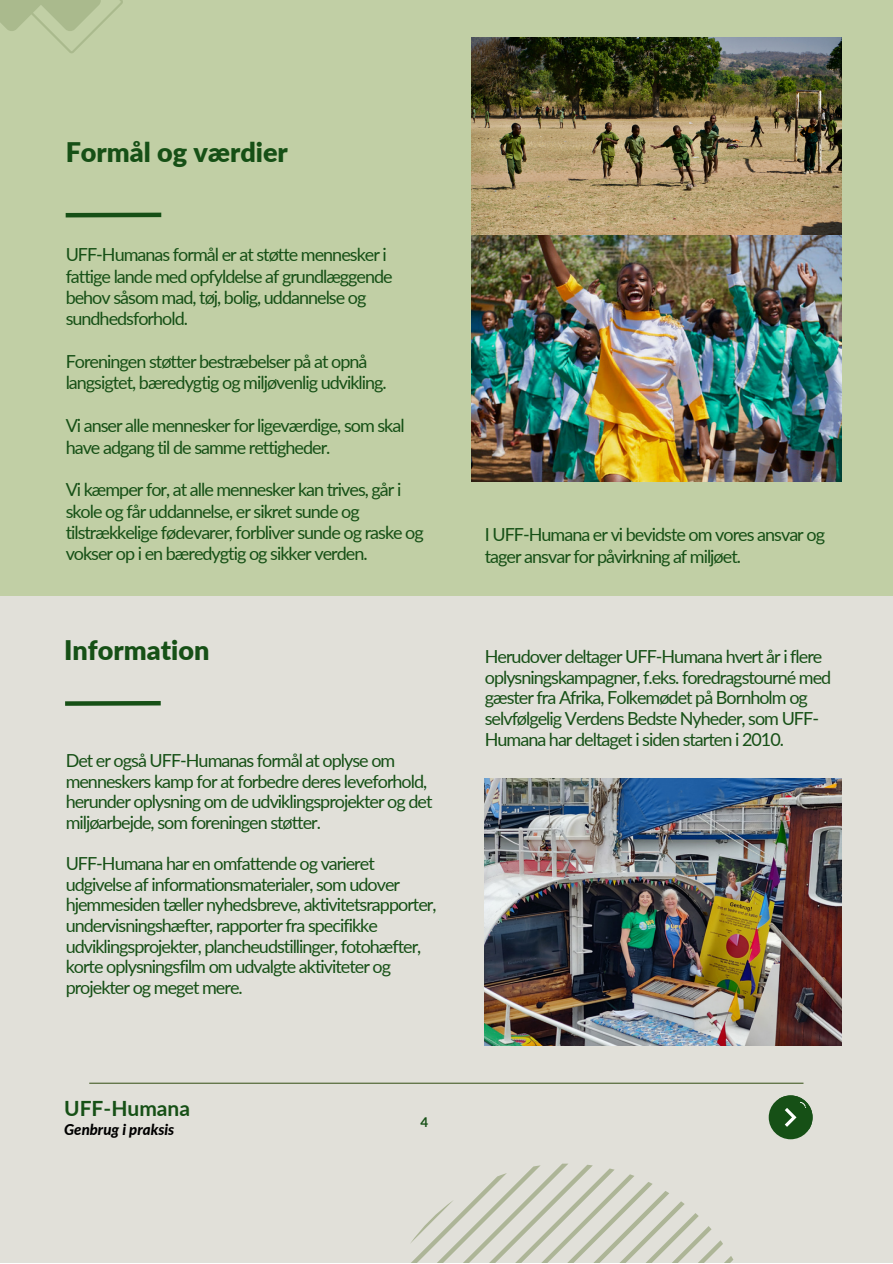
<style>
.page{position:relative;width:893px;height:1264px;background:#fff}
.page>*{position:absolute;margin:0;border:0;box-sizing:border-box;transform-origin:0 0}
.t1{font:900 27px "Lato";color:#165016}
.t2{font:700 21px "Lato";color:#165016}
.t3{font:18px/20.5px "Lato";letter-spacing:-.055em;color:#165016}
.t4{font:italic 800 15px "Lato";color:#000}
.t5{font:700 13.5px "Lato";color:#165016}
</style>
<div class="page">
<div style="left:0;top:0;width:892px;height:1262px;background:#e1e0d9"></div>
<div style="left:0;top:0;width:892px;height:595px;background:#c1cfa5"></div>
<hr style="left:89px;top:1082px;width:714px;height:1px;background:#465e28">
<svg style="left:0;top:0;width:123px;height:53px"></svg>
<svg style="left:411px;top:1163px;width:323px;height:99px"></svg>
<div style="left:768px;top:1095px;width:44px;height:44px;background:#165016;border-radius:50%"></div>
<svg style="left:775px;top:1095px;width:37px;height:37px"></svg>
<svg style="left:65px;top:701px;width:96px;height:4px"></svg>
<hr style="left:66px;top:213px;width:95px;height:4px;background:#165016">
<img style="left:485px;top:778px;width:356px;height:267px">
<img style="left:471px;top:37px;width:370px;height:445px">
<h1 class="t1" style="left:66px;top:135px;width:224px">Formål og værdier</h1>
<p class="t3" style="left:66px;top:244px;width:328px;line-height:21.3px">UFF-Humanas formål er at støtte mennesker i fattige lande med opfyldelse af grundlæggende behov såsom mad, tøj, bolig, uddannelse og sundhedsforhold.</p>
<p class="t3" style="left:66px;top:350px;width:322px;line-height:21.3px">Foreningen støtter bestræbelser på at opnå langsigtet, bæredygtig og miljøvenlig udvikling.</p>
<p class="t3" style="left:66px;top:414px;width:340px;line-height:21.3px">Vi anser alle mennesker for ligeværdige, som skal have adgang til de samme rettigheder.</p>
<p class="t3" style="left:66px;top:478px;width:360px;line-height:21.3px">Vi kæmper for, at alle mennesker kan trives, går i skole og får uddannelse, er sikret sunde og tilstrækkelige fødevarer, forbliver sunde og raske og vokser op i en bæredygtig og sikker verden.</p>
<h1 class="t1" style="left:64px;top:633px;width:147px">Information</h1>
<p class="t3" style="left:66px;top:749px;width:368px">Det er også UFF-Humanas formål at oplyse om menneskers kamp for at forbedre deres leveforhold, herunder oplysning om de udviklingsprojekter og det miljøarbejde, som foreningen støtter.</p>
<p class="t3" style="left:66px;top:852px;width:372px">UFF-Humana har en omfattende og varieret udgivelse af informationsmaterialer, som udover hjemmesiden tæller nyhedsbreve, aktivitetsrapporter, undervisningshæfter, rapporter fra specifikke udviklingsprojekter, plancheudstillinger, fotohæfter, korte oplysningsfilm om udvalgte aktiviteter og projekter og meget mere.</p>
<p class="t2" style="left:64px;top:1095px;width:127px">UFF-Humana</p>
<p class="t4" style="left:64px;top:1119px;width:112px">Genbrug i praksis</p>
<p class="t5" style="left:420px;top:1113px;width:9px">4</p>
<p class="t3" style="left:485px;top:523px;width:342px;line-height:21.3px">I UFF-Humana er vi bevidste om vores ansvar og tager ansvar for påvirkning af miljøet.</p>
<p class="t3" style="left:485px;top:646px;width:348px">Herudover deltager UFF-Humana hvert år i flere oplysningskampagner, f.eks. foredragstourné med gæster fra Afrika, Folkemødet på Bornholm og selvfølgelig Verdens Bedste Nyheder, som UFF-Humana har deltaget i siden starten i 2010.</p>
</div>
